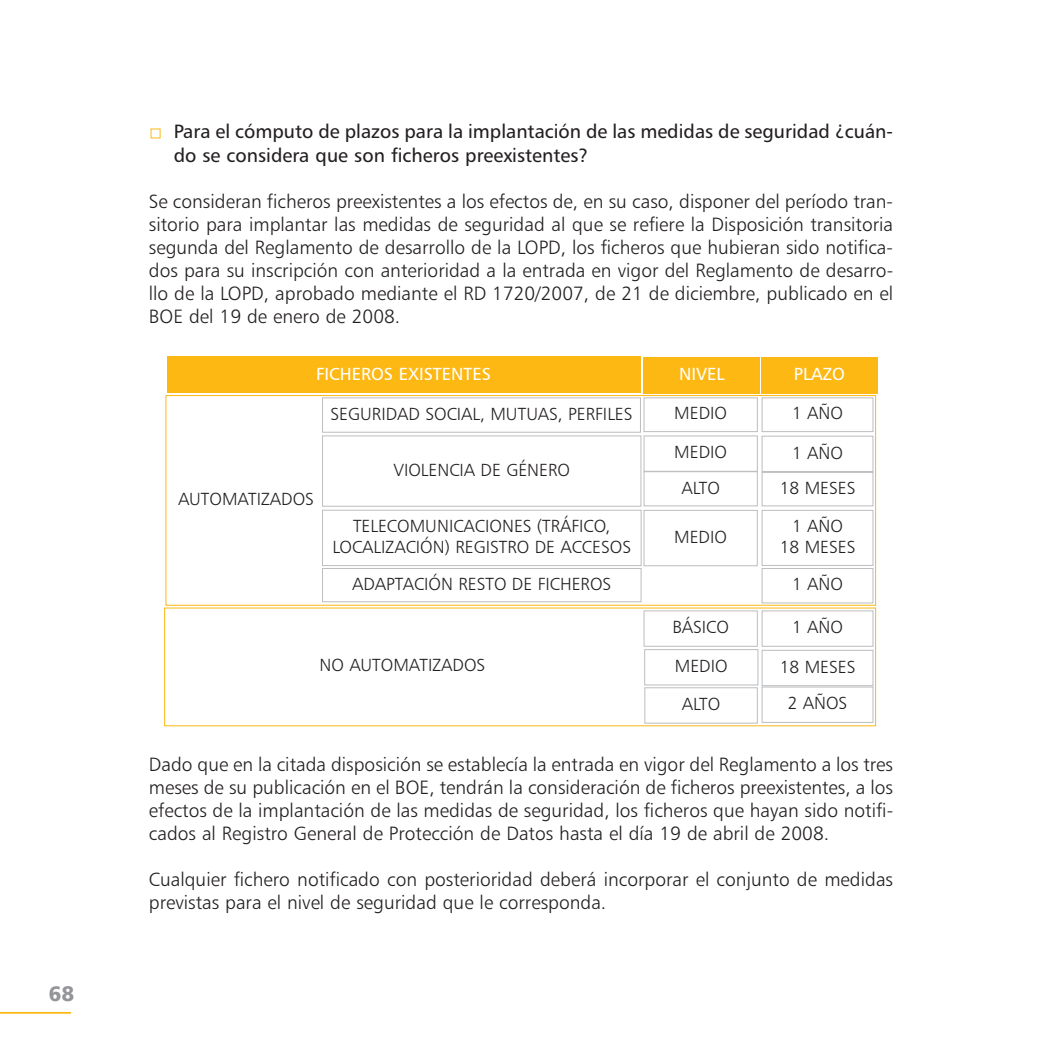
<style>
.page{position:relative;width:1042px;height:1042px;background:#fff}
.page>*{position:absolute;margin:0;border:0;box-sizing:border-box;transform-origin:0 0}
.t1{font:21px "Humanist 777 BT Black B";color:#939598}
.t2{font:19.25px/23.1px "Humanist 777 BT Light B";color:#231f20;text-align:justify}
.t3{font:19.25px/23.1px "Humanist 777 BT Roman B";color:#231f20}
.t4{font:17.5px/21px "Humanist 777 BT Light B";color:#231f20;text-align:center}
.t5{font:17.5px "Humanist 777 BT Roman B";color:#fff}
</style>
<div class="page">
<div style="left:167px;top:357px;width:473px;height:36px;background:#fdb813"></div>
<div style="left:643px;top:357px;width:117px;height:36px;background:#fdb813"></div>
<div style="left:761px;top:357px;width:117px;height:36px;background:#fdb813"></div>
<svg style="left:164px;top:395px;width:712px;height:331px"></svg>
<hr style="left:0;top:1012px;width:71px;height:1px;background:#fdb813">
<p class="t1" style="left:49px;top:985px;width:27px">68</p>
<p class="t3" style="left:174px;top:122px;width:721px">Para el cómputo de plazos para la implantación de las medidas de seguridad ¿cuán&shy;do se considera que son ficheros preexistentes?</p>
<p class="t2" style="left:149px;top:191px;width:746px">Se consideran ficheros preexistentes a los efectos de, en su caso, disponer del período tran&shy;sitorio para implantar las medidas de seguridad al que se refiere la Disposición transitoria segunda del Reglamento de desarrollo de la LOPD, los ficheros que hubieran sido notifica&shy;dos para su inscripción con anterioridad a la entrada en vigor del Reglamento de desarro&shy;llo de la LOPD, aprobado mediante el RD 1720/2007, de 21 de diciembre, publicado en el BOE del 19 de enero de 2008.</p>
<p class="t5" style="left:316px;top:367px;width:176px">FICHEROS EXISTENTES</p>
<p class="t4" style="left:330px;top:405px;width:303px">SEGURIDAD SOCIAL, MUTUAS, PERFILES</p>
<p class="t4" style="left:178px;top:490px;width:137px">AUTOMATIZADOS</p>
<p class="t4" style="left:393px;top:461px;width:178px">VIOLENCIA DE GÉNERO</p>
<p class="t4" style="left:333px;top:517px;width:300px">TELECOMUNICACIONES (TRÁFICO,<br>LOCALIZACIÓN) REGISTRO DE ACCESOS</p>
<p class="t4" style="left:352px;top:575px;width:261px">ADAPTACIÓN RESTO DE FICHEROS</p>
<p class="t4" style="left:320px;top:656px;width:167px">NO AUTOMATIZADOS</p>
<p class="t5" style="left:679px;top:367px;width:47px">NIVEL</p>
<p class="t4" style="left:674px;top:404px;width:54px">MEDIO</p>
<p class="t4" style="left:674px;top:443px;width:54px">MEDIO</p>
<p class="t4" style="left:681px;top:478px;width:40px">ALTO</p>
<p class="t4" style="left:674px;top:528px;width:54px">MEDIO</p>
<p class="t4" style="left:672px;top:618px;width:58px">BÁSICO</p>
<p class="t4" style="left:675px;top:648px;width:54px;line-height:38.1px">MEDIO<br>ALTO</p>
<p class="t5" style="left:794px;top:367px;width:53px">PLAZO</p>
<p class="t4" style="left:792px;top:404px;width:52px">1 AÑO</p>
<p class="t4" style="left:792px;top:443px;width:52px">1 AÑO</p>
<p class="t4" style="left:779px;top:479px;width:77px">18 MESES</p>
<p class="t4" style="left:779px;top:517px;width:77px">1 AÑO<br>18 MESES</p>
<p class="t4" style="left:792px;top:575px;width:52px">1 AÑO</p>
<p class="t4" style="left:792px;top:618px;width:52px">1 AÑO</p>
<p class="t4" style="left:779px;top:650px;width:77px;line-height:36.8px">18 MESES<br>2 AÑOS</p>
<p class="t2" style="left:149px;top:754px;width:746px">Dado que en la citada disposición se establecía la entrada en vigor del Reglamento a los tres meses de su publicación en el BOE, tendrán la consideración de ficheros preexistentes, a los efectos de la implantación de las medidas de seguridad, los ficheros que hayan sido notifi&shy;cados al Registro General de Protección de Datos hasta el día 19 de abril de 2008.</p>
<p class="t2" style="left:149px;top:869px;width:746px">Cualquier fichero notificado con posterioridad deberá incorporar el conjunto de medidas previstas para el nivel de seguridad que le corresponda.</p>
</div>
